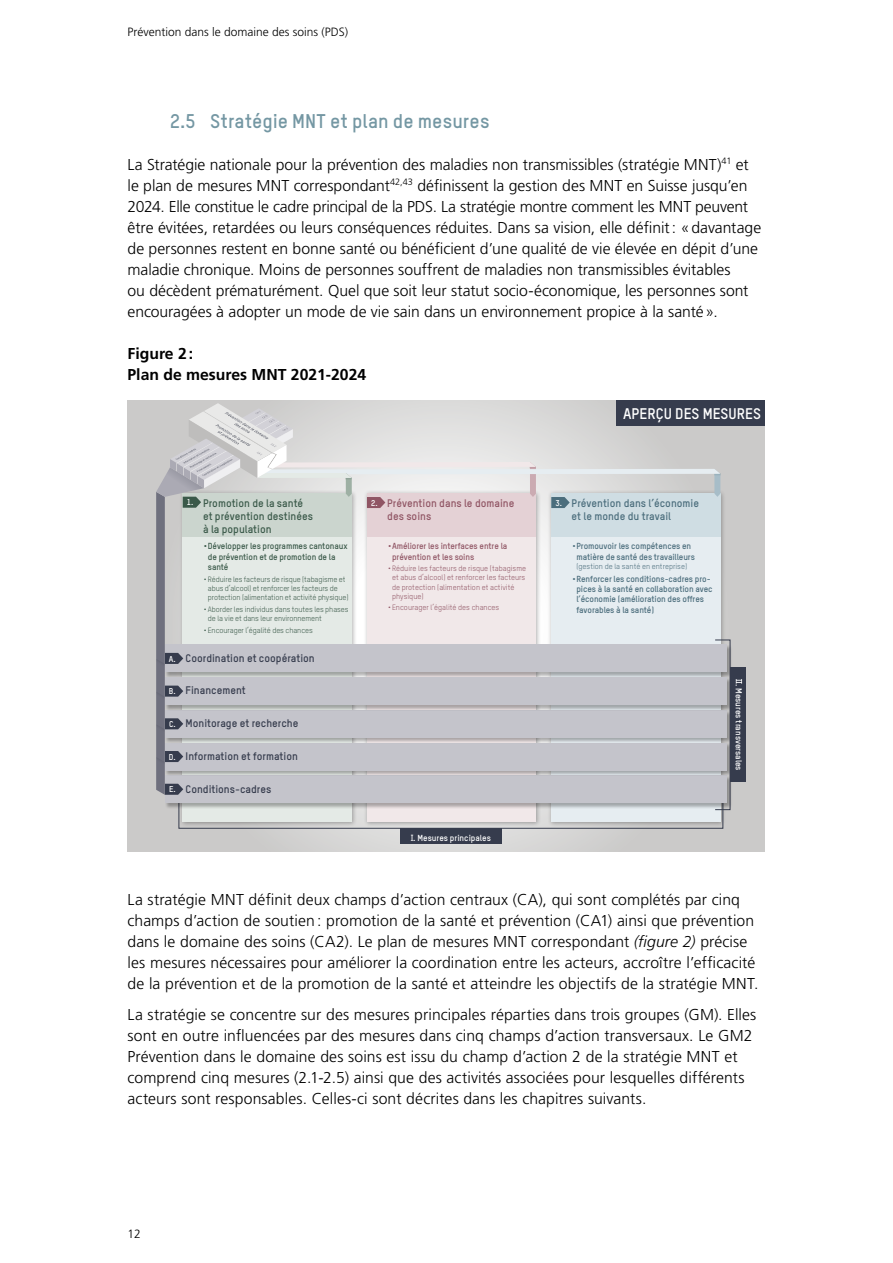
<style>
.page{position:relative;width:893px;height:1263px;background:#fff}
.page>*{position:absolute;margin:0;border:0;box-sizing:border-box;transform-origin:0 0}
._01_-_sous-titre{font:700 19.5px "TSTAR";letter-spacing:.005em;color:#7497a3}
._01_-_lauftext{font:300 15.75px/21px "Frutiger LT Pro";color:#000}
._01_-_sous-sous_titr{font:700 15.75px/21px "Frutiger LT Pro";color:#000}
.t1{font:700 15.15px "TSTAR";color:#fff}
.t2{font:300 12px "Frutiger LT Pro";color:#000}
.t3{font:700 10.8px "TSTAR";color:#363c4d}
.t4{font:700 10.8px/12.9px "TSTAR";color:#3a5949}
.t5{font:700 10.8px/12.9px "TSTAR";color:#4b6d7c}
.t6{font:700 10.8px/12.9px "TSTAR";color:#905564}
.t7{font:700 8.7px/10.4px "TSTAR";letter-spacing:-.01em;color:#4b6d7c;text-align:center}
.t8{font:700 8.7px/10.4px "TSTAR";letter-spacing:-.01em;color:#3a5949}
.t9{font:700 8.7px/10.4px "TSTAR";letter-spacing:-.01em;color:#905564}
.t10{font:700 8.55px "TSTAR";color:#fff}
.t11{font:700 8.25px "TSTAR";color:#fff}
.t12{font:7.5px/9px "TSTAR";letter-spacing:-.015em;color:#3a5949}
.t13{font:7.5px/9px "TSTAR";color:#905564}
.t14{font:7.5px "TSTAR";color:#4b6d7c}
.s1{font-size:8.25px;color:#fff}
.s2{font-style:italic}
</style>
<div class="page">
<div style="left:128px;top:401px;width:637px;height:450px;background:linear-gradient(to right,#d2d2d1,#d1d0d0)"></div>
<div style="left:730px;top:668px;width:15px;height:114px;background:#363c4d"></div>
<svg style="left:736px;top:679px;width:6px;height:5px"></svg>
<div style="left:400px;top:828px;width:101px;height:16px;background:#363c4d"></div>
<svg style="left:411px;top:835px;width:2px;height:6px"></svg>
<div style="left:617px;top:401px;width:148px;height:25px;background:#363c4d"></div>
<svg style="left:156px;top:403px;width:567px;height:426px;background:#d0d0d3"></svg>
<p class="t2" style="left:128px;top:24px;width:222px">Prévention dans le domaine des soins (PDS)</p>
<h2 class="_01_-_sous-titre" style="left:170px;top:108px;width:321px">2.5 Stratégie MNT et plan de mesures</h2>
<p class="_01_-_lauftext" style="left:128px;top:154px;width:635px">La Stratégie nationale pour la prévention des maladies non transmissibles (stratégie MNT)<sup>41</sup> et le plan de mesures MNT correspondant<sup>42,43</sup> définissent la gestion des MNT en Suisse jusqu’en 2024. Elle constitue le cadre principal de la PDS. La stratégie montre comment les MNT peuvent être évitées, retardées ou leurs conséquences réduites. Dans sa vision, elle définit: «davantage de personnes restent en bonne santé ou bénéficient d’une qualité de vie élevée en dépit d’une maladie chronique. Moins de personnes souffrent de maladies non transmissibles évitables<br>ou décèdent prématurément. Quel que soit leur statut socio-économique, les personnes sont encouragées à adopter un mode de vie sain dans un environnement propice à la santé».</p>
<p class="_01_-_sous-sous_titr" style="left:128px;top:343px;width:240px">Figure 2:<br>Plan de mesures MNT 2021-2024</p>
<p class="t1" style="left:623px;top:404px;width:139px">APERÇU DES MESURES</p>
<p class="t11" style="left:187px;top:497px;width:8px">1.</p>
<p class="t4" style="left:203px;top:496px;width:111px">Promotion de la santé et prévention destinées à la population</p>
<p class="t8" style="left:208px;top:541px;width:141px;text-indent:-4px">•Développer les programmes cantonaux de prévention et de promotion de la santé</p>
<p class="t12" style="left:208px;top:574px;width:142px;text-indent:-4px">• Réduire les facteurs de risque (tabagisme et abus d’alcool) et renforcer les facteurs de protection (alimentation et activité physique)</p>
<p class="t12" style="left:208px;top:604px;width:142px;text-indent:-4px">• Aborder les individus dans toutes les phases de la vie et dans leur environnement</p>
<p class="t12" style="left:204px;top:625px;width:110px">• Encourager l’égalité des chances</p>
<p class="t3" style="left:169px;top:651px;width:147px"><span class="s1">A.</span> Coordination et coopération</p>
<p class="t11" style="left:371px;top:498px;width:8px">2.</p>
<p class="t5" style="left:572px;top:496px;width:129px">Prévention dans l’économie et le monde du travail</p>
<p class="t7" style="left:572px;top:541px;width:124px">•Promouvoir les compétences en matière de santé des travailleurs</p>
<p class="t14" style="left:576px;top:561px;width:112px">(gestion de la santé en entreprise)</p>
<p class="t7" style="left:576px;top:573px;width:138px;text-align:left;text-indent:-4px">•Renforcer les conditions-cadres pro&shy;pices à la santé en collaboration avec l’économie (amélioration des offres favorables à la santé)</p>
<p class="t6" style="left:387px;top:496px;width:129px">Prévention dans le domaine des soins</p>
<p class="t9" style="left:392px;top:541px;width:117px;text-indent:-4px">•Améliorer les interfaces entre la prévention et les soins</p>
<p class="t13" style="left:392px;top:564px;width:136px;text-indent:-4px">• Réduire les facteurs de risque (tabagisme et abus d’alcool) et renforcer les facteurs de protection (alimentation et activité physique)</p>
<p class="t13" style="left:388px;top:603px;width:113px">• Encourager l’égalité des chances</p>
<p class="t11" style="left:556px;top:498px;width:8px">3.</p>
<p class="t3" style="left:169px;top:684px;width:78px"><span class="s1">B.</span> Financement</p>
<p class="t10" style="left:744px;top:684px;width:88px;rotate:90deg">. Mesures transversales</p>
<p class="t3" style="left:169px;top:716px;width:131px"><span class="s1">C.</span> Monitorage et recherche</p>
<p class="t3" style="left:169px;top:749px;width:130px"><span class="s1">D.</span> Information et formation</p>
<p class="t3" style="left:169px;top:782px;width:104px"><span class="s1">E.</span> Conditions-cadres</p>
<p class="t10" style="left:413px;top:832px;width:79px">. Mesures principales</p>
<p class="_01_-_lauftext" style="left:128px;top:889px;width:632px">La stratégie MNT définit deux champs d’action centraux (CA), qui sont complétés par cinq champs d’action de soutien : promotion de la santé et prévention (CA1) ainsi que prévention dans le domaine des soins (CA2). Le plan de mesures MNT correspondant <span class="s2">(figure 2)</span> précise les mesures nécessaires pour améliorer la coordination entre les acteurs, accroître l’efficacité de la prévention et de la promotion de la santé et atteindre les objectifs de la stratégie MNT.</p>
<p class="_01_-_lauftext" style="left:128px;top:1004px;width:630px">La stratégie se concentre sur des mesures principales réparties dans trois groupes (GM). Elles sont en outre influencées par des mesures dans cinq champs d’action transversaux. Le GM2<br>Prévention dans le domaine des soins est issu du champ d’action 2 de la stratégie MNT et comprend cinq mesures (2.1-2.5) ainsi que des activités associées pour lesquelles différents acteurs sont responsables. Celles-ci sont décrites dans les chapitres suivants.</p>
<p class="t2" style="left:128px;top:1227px;width:15px">12</p>
</div>
